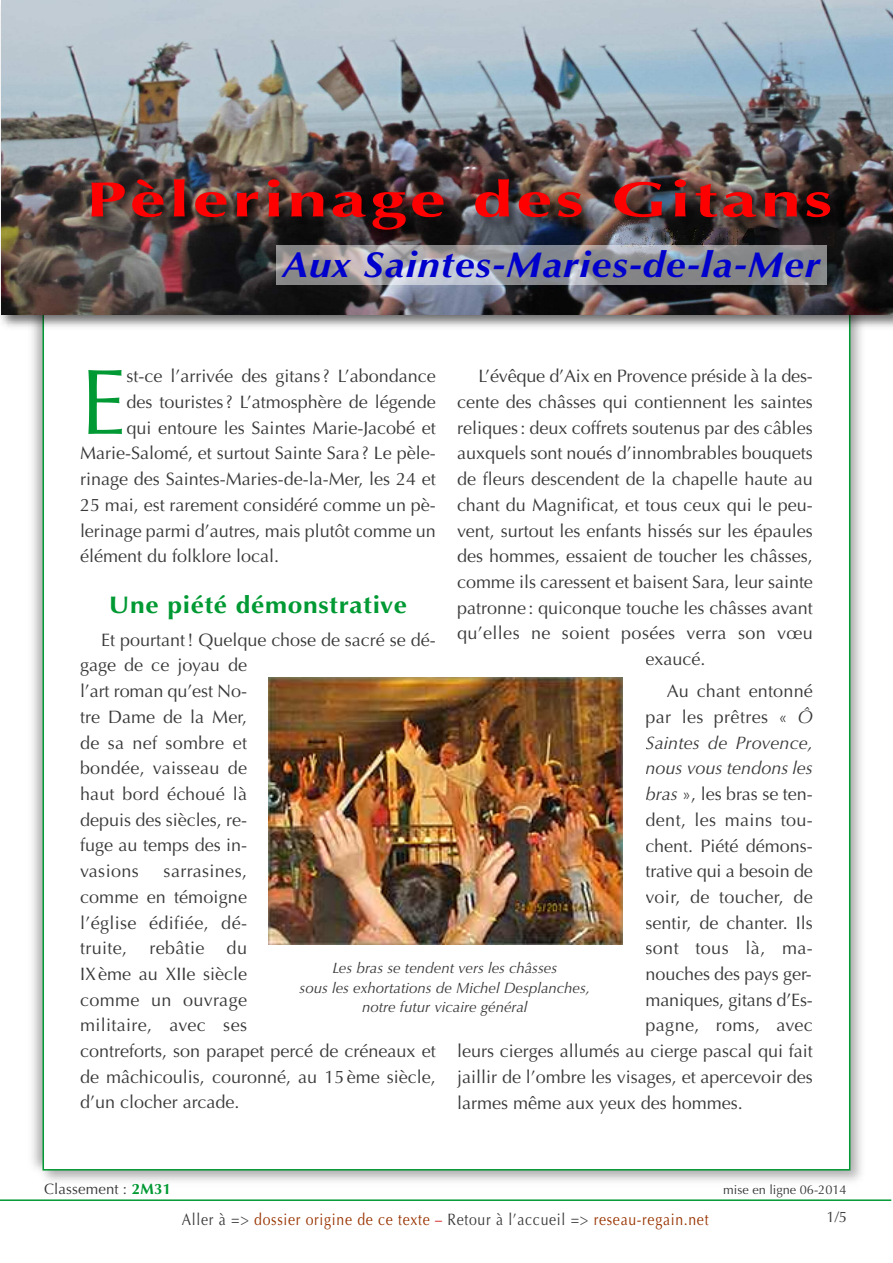
<style>
.page{position:relative;width:893px;height:1263px;background:#fff}
.page>*{position:absolute;margin:0;border:0;box-sizing:border-box;transform-origin:0 0}
.t1{font:93px "Optima";color:#093}
.t2{font:700 49.5px "Optima";letter-spacing:.05em;color:#f00;scale:1.45 1}
.t3{font:italic 700 36px "Optima";letter-spacing:.025em;color:#00c;scale:1.1 1}
.t4{font:700 24px "Optima";letter-spacing:.025em;color:#093;scale:1.1 1}
.t5{font:18px/25.7px "Optima";color:#39383a}
.t6{font:18px "Optima";letter-spacing:.02em;color:#39383a}
.t7{font:italic 18px "Optima";color:#39383a}
.t8{font:16.5px "Optima";letter-spacing:.05em;color:#930;scale:.85 1}
.t9{font:italic 15px/19.5px "Optima";color:#39383a;text-align:center}
.t10{font:15px "Optima";letter-spacing:.01em;color:#39383a}
.t11{font:12.75px "Optima";color:#39383a}
.s1{font-style:italic}
.s2{font-weight:700;color:#093}
.s3{color:#39383a}
.s4{color:#c00}
</style>
<div class="page">
<hr style="left:0;top:1199px;width:891px;height:2px;background:#093">
<img style="left:36px;top:334px;width:826px;height:847px">
<div style="left:44px;top:29px;width:805px;height:1140px;background:#fff"></div>
<img style="left:0;top:10px;width:893px;height:324px">
<img style="left:1px;top:0;width:892px;height:314px">
<img style="left:49px;top:164px;width:844px;height:86px">
<img style="left:269px;top:677px;width:353px;height:267px">
<div style="left:276px;top:246px;width:551px;height:39px;background:#fff;opacity:.5"></div>
<h2 class="t2" style="left:86px;top:171px;width:516px">Pèlerinage des Gitans</h2>
<h3 class="t3" style="left:282px;top:244px;width:491px">Aux Saintes-Maries-de-la-Mer</h3>
<h1 class="t1" style="left:80px;top:348px;width:48px">E</h1>
<p class="t5" style="left:127px;top:364px;width:311px">st-ce l’arrivée des gitans? L’abondance</p>
<p class="t5" style="left:478px;top:364px;width:336px">L’évêque d’Aix en Provence préside à la des-</p>
<p class="t5" style="left:457px;top:389px;width:357px">cente des châsses qui contiennent les saintes</p>
<p class="t5" style="left:457px;top:415px;width:357px">reliques: deux coffrets soutenus par des câbles</p>
<p class="t5" style="left:457px;top:441px;width:357px">auxquels sont noués d’innombrables bouquets</p>
<p class="t5" style="left:457px;top:466px;width:357px">de fleurs descendent de la chapelle haute au</p>
<p class="t5" style="left:457px;top:492px;width:357px">chant du Magnificat, et tous ceux qui le peu-</p>
<p class="t5" style="left:457px;top:518px;width:357px">vent, surtout les enfants hissés sur les épaules</p>
<p class="t5" style="left:457px;top:544px;width:357px">des hommes, essaient de toucher les châsses,</p>
<p class="t5" style="left:457px;top:569px;width:357px">comme ils caressent et baisent Sara, leur sainte</p>
<p class="t5" style="left:457px;top:595px;width:357px">patronne: quiconque touche les châsses avant</p>
<p class="t6" style="left:457px;top:623px;width:357px">qu’elles ne soient posées verra son vœu</p>
<p class="t5" style="left:646px;top:646px;width:62px">exaucé.</p>
<p class="t5" style="left:667px;top:678px;width:148px">Au chant entonné</p>
<p class="t6" style="left:646px;top:706px;width:169px">par les prêtres « <span class="s1">Ô</span></p>
<p class="t7" style="left:646px;top:732px;width:169px">Saintes de Provence,</p>
<p class="t7" style="left:646px;top:758px;width:169px">nous vous tendons les</p>
<p class="t5" style="left:646px;top:781px;width:169px"><span class="s1">bras</span> », les bras se ten-</p>
<p class="t6" style="left:646px;top:809px;width:169px">dent, les mains tou-</p>
<p class="t5" style="left:646px;top:833px;width:169px">chent. Piété démons-</p>
<p class="t5" style="left:646px;top:858px;width:169px">trative qui a besoin de</p>
<p class="t6" style="left:646px;top:886px;width:169px">voir, de toucher, de</p>
<p class="t5" style="left:646px;top:910px;width:169px">sentir, de chanter. Ils</p>
<p class="t6" style="left:646px;top:938px;width:169px">sont tous là, ma-</p>
<p class="t5" style="left:646px;top:961px;width:168px">nouches des pays ger-</p>
<p class="t5" style="left:646px;top:987px;width:169px">maniques, gitans d’Es-</p>
<p class="t6" style="left:646px;top:1015px;width:169px">pagne, roms, avec</p>
<p class="t5" style="left:457px;top:1038px;width:357px">leurs cierges allumés au cierge pascal qui fait</p>
<p class="t5" style="left:457px;top:1064px;width:357px">jaillir de l’ombre les visages, et apercevoir des</p>
<p class="t5" style="left:457px;top:1090px;width:287px">larmes même aux yeux des hommes.</p>
<p class="t5" style="left:127px;top:389px;width:311px">des touristes? L’atmosphère de légende</p>
<p class="t5" style="left:127px;top:415px;width:311px">qui entoure les Saintes Marie-Jacobé et</p>
<p class="t5" style="left:80px;top:441px;width:357px">Marie-Salomé, et surtout Sainte Sara? Le pèle-</p>
<p class="t5" style="left:80px;top:466px;width:357px">rinage des Saintes-Maries-de-la-Mer, les 24 et</p>
<p class="t5" style="left:80px;top:492px;width:357px">25 mai, est rarement considéré comme un pè-</p>
<p class="t5" style="left:80px;top:518px;width:357px">lerinage parmi d’autres, mais plutôt comme un</p>
<p class="t5" style="left:80px;top:544px;width:201px">élément du folklore local.</p>
<h3 class="t4" style="left:109px;top:591px;width:272px">Une piété démonstrative</h3>
<p class="t5" style="left:80px;top:627px;width:357px;text-indent:21px">Et pourtant! Quelque chose de sacré se dé&shy;gage de ce joyau de<br>l’art roman qu’est No-<br>tre Dame de la Mer,<br>de sa nef sombre et<br>bondée, vaisseau de<br>haut bord échoué là<br>depuis des siècles, re-<br>fuge au temps des in-<br>vasions</p>
<p class="t5" style="left:80px;top:858px;width:357px;text-indent:84px">sarrasines,<br>comme en témoigne<br>l’église édifiée, dé-<br>truite, rebâtie du<br>IXème au XIIe siècle<br>comme un ouvrage<br>militaire, avec ses<br>contreforts, son parapet percé de créneaux et de mâchicoulis, couronné, au 15ème siècle, d’un clocher arcade.</p>
<p class="t9" style="left:300px;top:958px;width:292px">Les bras se tendent vers les châsses<br>sous les exhortations de Michel Desplanches, notre futur vicaire général</p>
<p class="t10" style="left:44px;top:1180px;width:129px">Classement : <span class="s2">2M31</span></p>
<p class="t11" style="left:723px;top:1182px;width:125px">mise en ligne 06-2014</p>
<p class="t8" style="left:182px;top:1209px;width:621px"><span class="s3">Aller à =&gt;</span> dossier origine de ce texte <span class="s4">–</span> <span class="s3">Retour à l’accueil =&gt;</span> reseau-regain.net</p>
<p class="t10" style="left:826px;top:1208px;width:22px">1/5</p>
</div>
